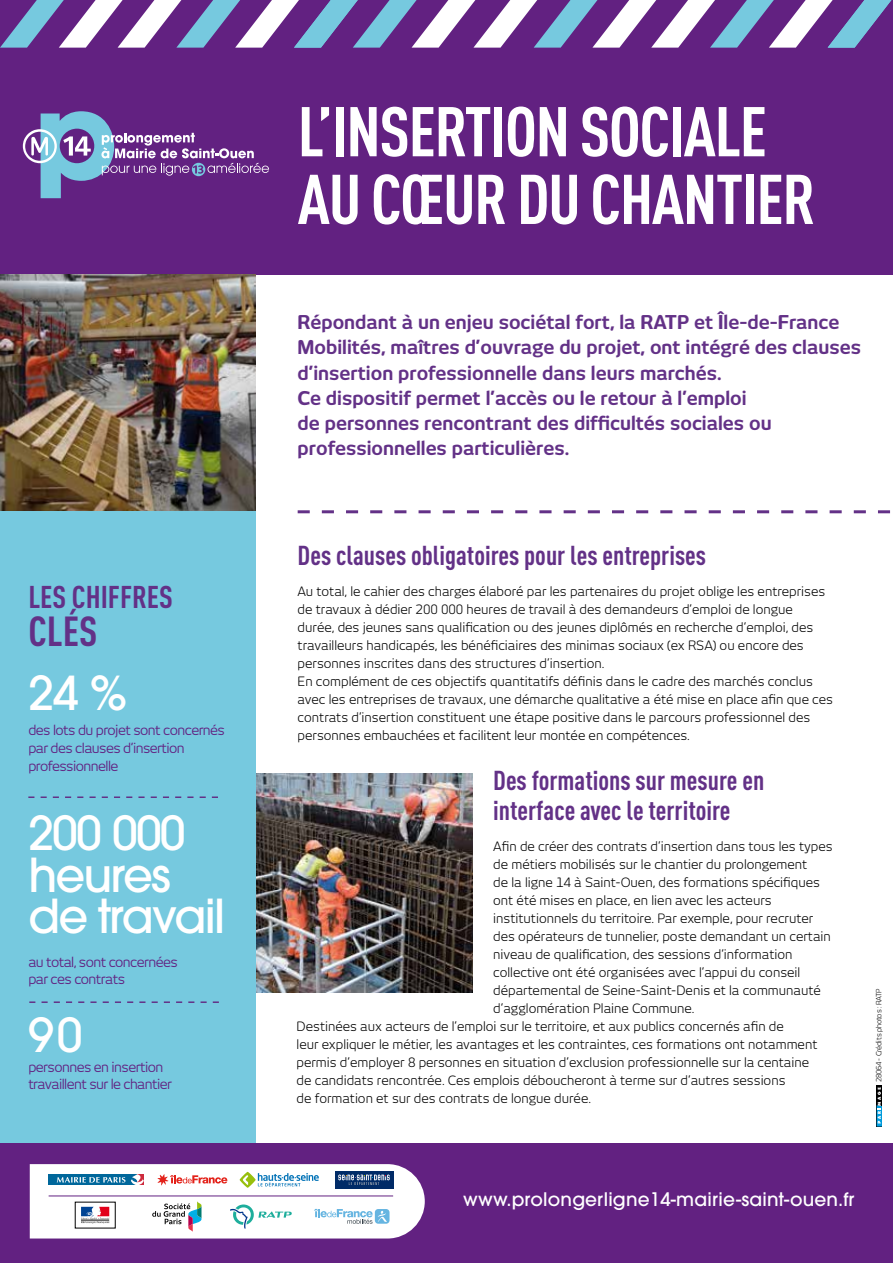
<style>
.page{position:relative;width:893px;height:1263px;background:#fff}
.page>*{position:absolute;margin:0;border:0;box-sizing:border-box;transform-origin:0 0}
.t1{font:700 69.15px/67.7px "DIN Cond";letter-spacing:-.02em;color:#fff}
.t2{font:500 46.5px/41.5px "ITC Avant Garde Pro";letter-spacing:-.04em;color:#fff}
.t3{font:700 41.4px "DIN Cond";color:#633187}
.t4{font:700 31.05px "DIN Cond";color:#633187}
.t5{font:700 27px/30px "DIN Cond";color:#633187}
.t6{font:700 18.75px/25.2px "New June";color:#633187}
.t7{font:500 18.6px "ITC Avant Garde Pro";letter-spacing:.01em;color:#fff}
.t8{font:13.5px/17.7px "New June";letter-spacing:-.04em;color:#622181}
.t9{font:12.75px/18px "New June";color:#000}
.t10{font:7.2px "New June";letter-spacing:-.03em;color:#000}
</style>
<div class="page">
<img style="left:255px;top:773px;width:217px;height:219px">
<div style="left:0;top:257px;width:255px;height:1006px;background:#76c9df"></div>
<div style="left:0;top:0;width:893px;height:274px;background:#622181"></div>
<svg style="left:23px;top:111px;width:246px;height:87px"></svg>
<svg style="left:0;top:0;width:891px;height:48px"></svg>
<svg style="left:28px;top:796px;width:190px;height:2px"></svg>
<svg style="left:29px;top:1001px;width:190px;height:2px"></svg>
<img style="left:0;top:274px;width:255px;height:236px">
<div style="left:0;top:1144px;width:893px;height:119px;background:#622181"></div>
<svg style="left:298px;top:510px;width:593px;height:3px"></svg>
<div style="left:877px;top:1085px;width:5px;height:41px;background:#000"></div>
<svg style="left:877px;top:1087px;width:5px;height:39px"></svg>
<svg style="left:30px;top:1164px;width:395px;height:74px;background:#dde1e8"></svg>
<h3 class="t4" style="left:28px;top:578px;width:146px">LES CHIFFRES</h3>
<h3 class="t3" style="left:28px;top:606px;width:71px">CLÉS</h3>
<h2 class="t2" style="left:28px;top:671px;width:101px">24 %</h2>
<p class="t8" style="left:28px;top:721px;width:198px">des lots du projet sont concernés par des clauses d’insertion professionnelle</p>
<h2 class="t2" style="left:28px;top:812px;width:199px">200 000 heures de travail</h2>
<p class="t8" style="left:28px;top:954px;width:151px;line-height:17.1px">au total, sont concernées par ces contrats</p>
<h2 class="t2" style="left:28px;top:1014px;width:56px">90</h2>
<p class="t8" style="left:28px;top:1058px;width:145px;line-height:17.1px">personnes en insertion travaillent sur le chantier</p>
<h1 class="t1" style="left:298px;top:96px;width:519px">L’INSERTION SOCIALE<br>AU CŒUR DU CHANTIER</h1>
<p class="t6" style="left:298px;top:309px;width:565px">Répondant à un enjeu sociétal fort, la RATP et Île-de-France Mobilités, maîtres d’ouvrage du projet, ont intégré des clauses d’insertion professionnelle dans leurs marchés.<br>Ce dispositif permet l’accès ou le retour à l’emploi<br>de personnes rencontrant des difficultés sociales ou professionnelles particulières.</p>
<h3 class="t5" style="left:298px;top:539px;width:410px">Des clauses obligatoires pour les entreprises</h3>
<p class="t9" style="left:298px;top:582px;width:537px">Au total, le cahier des charges élaboré par les partenaires du projet oblige les entreprises de travaux à dédier 200 000 heures de travail à des demandeurs d’emploi de longue<br>durée, des jeunes sans qualification ou des jeunes diplômés en recherche d’emploi, des travailleurs handicapés, les bénéficiaires des minimas sociaux (ex RSA) ou encore des personnes inscrites dans des structures d’insertion.<br>En complément de ces objectifs quantitatifs définis dans le cadre des marchés conclus avec les entreprises de travaux, une démarche qualitative a été mise en place afin que ces contrats d’insertion constituent une étape positive dans le parcours professionnel des personnes embauchées et facilitent leur montée en compétences.</p>
<h3 class="t5" style="left:493px;top:765px;width:272px">Des formations sur mesure en interface avec le territoire</h3>
<p class="t9" style="left:493px;top:837px;width:341px">Afin de créer des contrats d’insertion dans tous les types</p>
<p class="t9" style="left:493px;top:855px;width:316px">de métiers mobilisés sur le chantier du prolongement</p>
<p class="t9" style="left:493px;top:873px;width:328px">de la ligne 14 à Saint-Ouen, des formations spécifiques</p>
<p class="t9" style="left:493px;top:891px;width:280px">ont été mises en place, en lien avec les acteurs</p>
<p class="t9" style="left:493px;top:909px;width:321px">institutionnels du territoire. Par exemple, pour recruter</p>
<p class="t9" style="left:493px;top:927px;width:339px">des opérateurs de tunnelier, poste demandant un certain</p>
<p class="t9" style="left:493px;top:945px;width:301px">niveau de qualification, des sessions d’information</p>
<p class="t9" style="left:493px;top:963px;width:309px">collective ont été organisées avec l’appui du conseil</p>
<p class="t9" style="left:493px;top:981px;width:329px">départemental de Seine-Saint-Denis et la communauté</p>
<p class="t9" style="left:493px;top:999px;width:203px">d’agglomération Plaine Commune.</p>
<p class="t9" style="left:297px;top:1017px;width:489px">Destinées aux acteurs de l’emploi sur le territoire, et aux publics concernés afin de</p>
<p class="t9" style="left:297px;top:1035px;width:522px">leur expliquer le métier, les avantages et les contraintes, ces formations ont notamment</p>
<p class="t9" style="left:297px;top:1053px;width:514px">permis d’employer 8 personnes en situation d’exclusion professionnelle sur la centaine</p>
<p class="t9" style="left:297px;top:1071px;width:490px">de candidats rencontrée. Ces emplois déboucheront à terme sur d’autres sessions</p>
<p class="t9" style="left:297px;top:1089px;width:296px">de formation et sur des contrats de longue durée.</p>
<p class="t10" style="left:875px;top:1082px;width:95px;rotate:-90deg">28064 - Crédits photos : RATP</p>
<h3 class="t7" style="left:463px;top:1188px;width:393px">www.prolongerligne14-mairie-saint-ouen.fr</h3>
</div>
